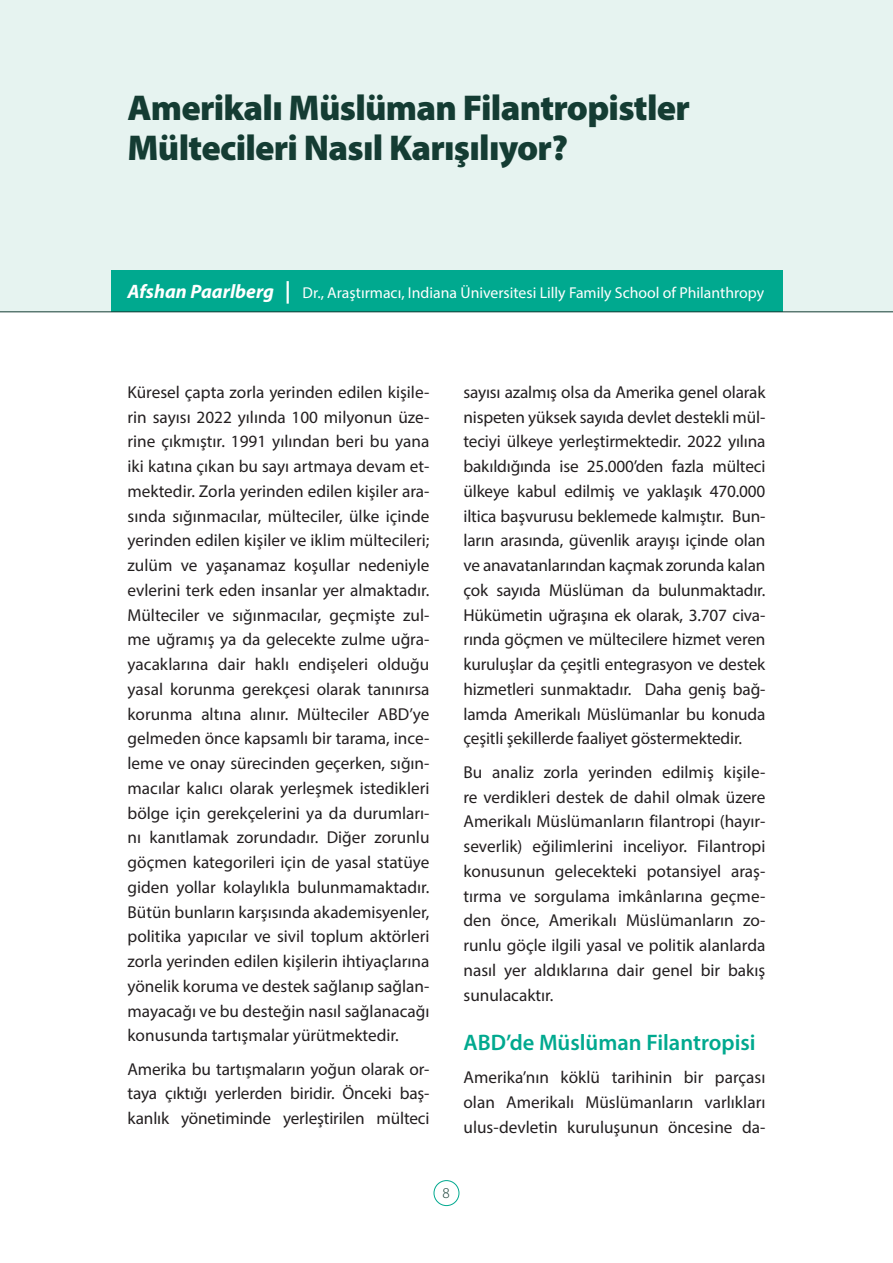
<style>
.page{position:relative;width:893px;height:1263px;background:#fff}
.page>*{position:absolute;margin:0;border:0;box-sizing:border-box;transform-origin:0 0}
.t1{font:900 36px/39.6px "Myriad Pro";letter-spacing:-.02em;color:#143c33}
.t2{font:600 22.5px "Myriad Pro";color:#00a98f}
.t3{font:17.25px/24.8px "Myriad Pro";color:#231f20;text-align:justify}
.t4{font:15.75px "Myriad Pro";color:#fff}
.t5{font:300 15px "Myriad Pro";color:#143c33}
.s1{font-weight:700;font-style:italic;font-size:19.5px}
.s2{font-weight:700;font-style:italic;font-size:22.5px}
</style>
<div class="page">
<div style="left:434px;top:1180px;width:25px;height:26px;border:1px solid #00a98f;border-radius:50%"></div>
<div style="left:0;top:0;width:893px;height:312px;background:#e6f3f0"></div>
<div style="left:111px;top:270px;width:671px;height:41px;background:#00a98f"></div>
<hr style="left:0;top:311px;width:893px;height:1px;background:#143c33">
<h1 class="t1" style="left:128px;top:87px;width:564px">Amerikalı Müslüman Filantropistler<br>Mültecileri Nasıl Karışılıyor?</h1>
<p class="t4" style="left:128px;top:283px;width:638px"><span class="s1">Afshan Paarlberg</span> <span class="s2">|</span> Dr., Araştırmacı, Indiana Üniversitesi Lilly Family School of Philanthropy</p>
<p class="t3" style="left:128px;top:379px;width:303px">Küresel çapta zorla yerinden edilen kişile&shy;rin sayısı 2022 yılında 100 milyonun üze&shy;rine çıkmıştır. 1991 yılından beri bu yana iki katına çıkan bu sayı artmaya devam et&shy;mektedir. Zorla yerinden edilen kişiler ara&shy;sında sığınmacılar, mülteciler, ülke içinde yerinden edilen kişiler ve iklim mültecileri; zulüm ve yaşanamaz koşullar nedeniyle evlerini terk eden insanlar yer almaktadır.<br>Mülteciler ve sığınmacılar, geçmişte zul&shy;me uğramış ya da gelecekte zulme uğra&shy;yacaklarına dair haklı endişeleri olduğu yasal korunma gerekçesi olarak tanınırsa korunma altına alınır. Mülteciler ABD’ye gelmeden önce kapsamlı bir tarama, ince&shy;leme ve onay sürecinden geçerken, sığın&shy;macılar kalıcı olarak yerleşmek istedikleri bölge için gerekçelerini ya da durumları&shy;nı kanıtlamak zorundadır. Diğer zorunlu göçmen kategorileri için de yasal statüye giden yollar kolaylıkla bulunmamaktadır.<br>Bütün bunların karşısında akademisyenler, politika yapıcılar ve sivil toplum aktörleri zorla yerinden edilen kişilerin ihtiyaçlarına yönelik koruma ve destek sağlanıp sağlan&shy;mayacağı ve bu desteğin nasıl sağlanacağı konusunda tartışmalar yürütmektedir.</p>
<p class="t3" style="left:128px;top:1056px;width:303px">Amerika bu tartışmaların yoğun olarak or&shy;taya çıktığı yerlerden biridir. Önceki baş&shy;kanlık yönetiminde yerleştirilen mülteci</p>
<p class="t3" style="left:463px;top:379px;width:303px">sayısı azalmış olsa da Amerika genel olarak nispeten yüksek sayıda devlet destekli mül&shy;teciyi ülkeye yerleştirmektedir. 2022 yılına bakıldığında ise 25.000’den fazla mülteci ülkeye kabul edilmiş ve yaklaşık 470.000 iltica başvurusu beklemede kalmıştır. Bun&shy;ların arasında, güvenlik arayışı içinde olan ve anavatanlarından kaçmak zorunda kalan çok sayıda Müslüman da bulunmaktadır.<br>Hükümetin uğraşına ek olarak, 3.707 civa&shy;rında göçmen ve mültecilere hizmet veren kuruluşlar da çeşitli entegrasyon ve destek hizmetleri sunmaktadır. Daha geniş bağ&shy;lamda Amerikalı Müslümanlar bu konuda çeşitli şekillerde faaliyet göstermektedir.</p>
<p class="t3" style="left:463px;top:759px;width:303px">Bu analiz zorla yerinden edilmiş kişile&shy;re verdikleri destek de dahil olmak üzere Amerikalı Müslümanların filantropi (hayır&shy;severlik) eğilimlerini inceliyor. Filantropi konusunun gelecekteki potansiyel araş&shy;tırma ve sorgulama imkânlarına geçme&shy;den önce, Amerikalı Müslümanların zo&shy;runlu göçle ilgili yasal ve politik alanlarda nasıl yer aldıklarına dair genel bir bakış sunulacaktır.</p>
<h2 class="t2" style="left:463px;top:1028px;width:294px">ABD’de Müslüman Filantropisi</h2>
<p class="t3" style="left:463px;top:1065px;width:303px">Amerika’nın köklü tarihinin bir parçası olan Amerikalı Müslümanların varlıkları ulus-devletin kuruluşunun öncesine da-</p>
<p class="t5" style="left:443px;top:1184px;width:9px">8</p>
</div>
